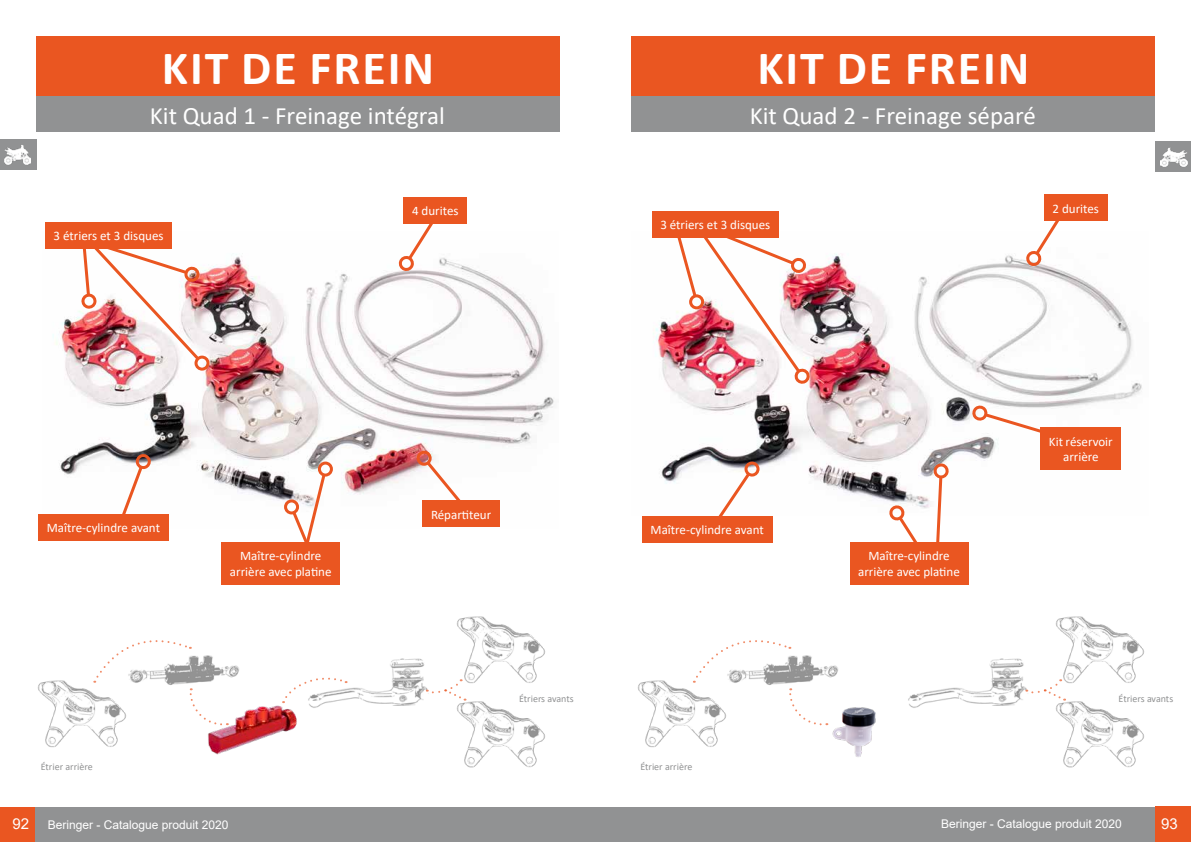
<style>
.page{position:relative;width:1191px;height:842px;background:#fff}
.page>*{position:absolute;margin:0;border:0;box-sizing:border-box;transform-origin:0 0}
.t1{font:700 48px "Calibri";letter-spacing:.04em;color:#fff}
.t2{font:25px "Calibri";color:#fff}
.t3{font:15px "Arial";color:#fff}
.t4{font:13px/15.6px "Calibri";color:#fff;text-align:center}
.t5{font:12px "Arial";color:#fff}
.t6{font:10px "Calibri";color:#919293}
.s1{font-size:15px}
</style>
<div class="page">
<div style="left:595px;top:807px;width:560px;height:35px;background:#919293"></div>
<div style="left:35px;top:807px;width:560px;height:35px;background:#919293"></div>
<div style="left:0;top:807px;width:35px;height:35px;background:#ea5621"></div>
<div style="left:1155px;top:806px;width:36px;height:36px;background:#ea5621"></div>
<div style="left:631px;top:36px;width:524px;height:60px;background:#ea5621"></div>
<div style="left:631px;top:96px;width:524px;height:36px;background:#919293"></div>
<img style="left:653px;top:253px;width:489px;height:256px">
<svg style="left:708px;top:470px;width:45px;height:46px"></svg>
<div style="left:744px;top:461px;width:15px;height:16px;border:3px solid #ea5621;border-radius:50%"></div>
<div style="left:1044px;top:194px;width:63px;height:27px;background:#ea5621"></div>
<svg style="left:1025px;top:221px;width:39px;height:46px"></svg>
<div style="left:642px;top:516px;width:130px;height:27px;background:#ea5621"></div>
<svg style="left:886px;top:502px;width:35px;height:40px"></svg>
<div style="left:849px;top:542px;width:119px;height:43px;background:#ea5621"></div>
<div style="left:652px;top:211px;width:127px;height:27px;background:#ea5621"></div>
<svg style="left:932px;top:462px;width:18px;height:80px"></svg>
<svg style="left:969px;top:402px;width:83px;height:35px"></svg>
<div style="left:1040px;top:428px;width:81px;height:42px;background:#ea5621"></div>
<div style="left:1155px;top:142px;width:36px;height:30px;background:#919293"></div>
<img style="left:1161px;top:147px;width:26px;height:20px">
<div style="left:36px;top:36px;width:523px;height:60px;background:#ea5621"></div>
<div style="left:36px;top:96px;width:523px;height:36px;background:#919293"></div>
<img style="left:53px;top:254px;width:501px;height:275px">
<svg style="left:115px;top:451px;width:39px;height:63px"></svg>
<div style="left:403px;top:197px;width:64px;height:27px;background:#ea5621"></div>
<svg style="left:397px;top:224px;width:40px;height:48px"></svg>
<div style="left:38px;top:514px;width:130px;height:27px;background:#ea5621"></div>
<div style="left:318px;top:462px;width:15px;height:15px;border:3px solid #ea5621;border-radius:50%"></div>
<svg style="left:290px;top:471px;width:37px;height:71px"></svg>
<div style="left:284px;top:499px;width:15px;height:15px;border:3px solid #ea5621;border-radius:50%"></div>
<svg style="left:424px;top:459px;width:42px;height:41px"></svg>
<div style="left:416px;top:450px;width:16px;height:16px;border:3px solid #ea5621;border-radius:50%"></div>
<div style="left:422px;top:500px;width:78px;height:27px;background:#ea5621"></div>
<div style="left:221px;top:542px;width:119px;height:43px;background:#ea5621"></div>
<div style="left:0;top:140px;width:36px;height:30px;background:#919293"></div>
<img style="left:4px;top:145px;width:27px;height:20px">
<img style="left:37px;top:680px;width:81px;height:68px">
<img style="left:309px;top:658px;width:118px;height:50px">
<img style="left:228px;top:665px;width:11px;height:13px">
<img style="left:208px;top:702px;width:89px;height:53px">
<img style="left:456px;top:698px;width:89px;height:70px">
<img style="left:456px;top:616px;width:89px;height:68px">
<svg style="left:94px;top:640px;width:134px;height:86px"></svg>
<svg style="left:283px;top:675px;width:63px;height:28px"></svg>
<svg style="left:427px;top:679px;width:38px;height:22px"></svg>
<img style="left:637px;top:680px;width:81px;height:68px">
<img style="left:908px;top:658px;width:118px;height:50px">
<img style="left:827px;top:665px;width:11px;height:13px">
<img style="left:832px;top:707px;width:44px;height:50px">
<img style="left:1055px;top:698px;width:89px;height:70px">
<img style="left:1055px;top:616px;width:89px;height:68px">
<svg style="left:694px;top:640px;width:133px;height:86px"></svg>
<svg style="left:1026px;top:679px;width:39px;height:22px"></svg>
<img style="left:79px;top:249px;width:123px;height:114px">
<div style="left:194px;top:355px;width:16px;height:16px;border:3px solid #ea5621;border-radius:50%"></div>
<div style="left:45px;top:222px;width:127px;height:27px;background:#ea5621"></div>
<img style="left:670px;top:238px;width:142px;height:148px">
<h1 class="t1" style="left:162px;top:34px;width:274px">KIT DE FREIN</h1>
<h2 class="t2" style="left:150px;top:98px;width:296px">Kit Quad 1 - Freinage intégral</h2>
<p class="t4" style="left:54px;top:228px;width:111px">3 étriers et 3 disques</p>
<p class="t4" style="left:412px;top:203px;width:48px">4 durites</p>
<h1 class="t1" style="left:757px;top:34px;width:274px">KIT DE FREIN</h1>
<h2 class="t2" style="left:750px;top:98px;width:288px">Kit Quad 2 - Freinage séparé</h2>
<p class="t4" style="left:660px;top:217px;width:111px">3 étriers et 3 disques</p>
<p class="t4" style="left:1052px;top:200px;width:48px">2 durites</p>
<p class="t4" style="left:47px;top:520px;width:115px">Maître-cylindre avant</p>
<p class="t4" style="left:230px;top:548px;width:103px">Maître-cylindre arrière avec platine</p>
<p class="t6" style="left:41px;top:760px;width:53px">Étrier arrière</p>
<p class="t4" style="left:431px;top:506px;width:62px">Répartiteur</p>
<p class="t6" style="left:519px;top:692px;width:56px">Étriers avants</p>
<p class="t4" style="left:650px;top:522px;width:115px">Maître-cylindre avant</p>
<p class="t6" style="left:640px;top:760px;width:53px">Étrier arrière</p>
<p class="t4" style="left:858px;top:548px;width:103px">Maître-cylindre arrière avec platine</p>
<p class="t4" style="left:1049px;top:433px;width:65px">Kit réservoir arrière</p>
<p class="t6" style="left:1118px;top:692px;width:56px">Étriers avants</p>
<p class="t5" style="left:13px;top:816px;width:217px"><span class="s1">92</span> Beringer - Catalogue produit 2020</p>
<p class="t5" style="left:941px;top:816px;width:182px">Beringer - Catalogue produit 2020</p>
<p class="t3" style="left:1161px;top:813px;width:18px">93</p>
</div>
